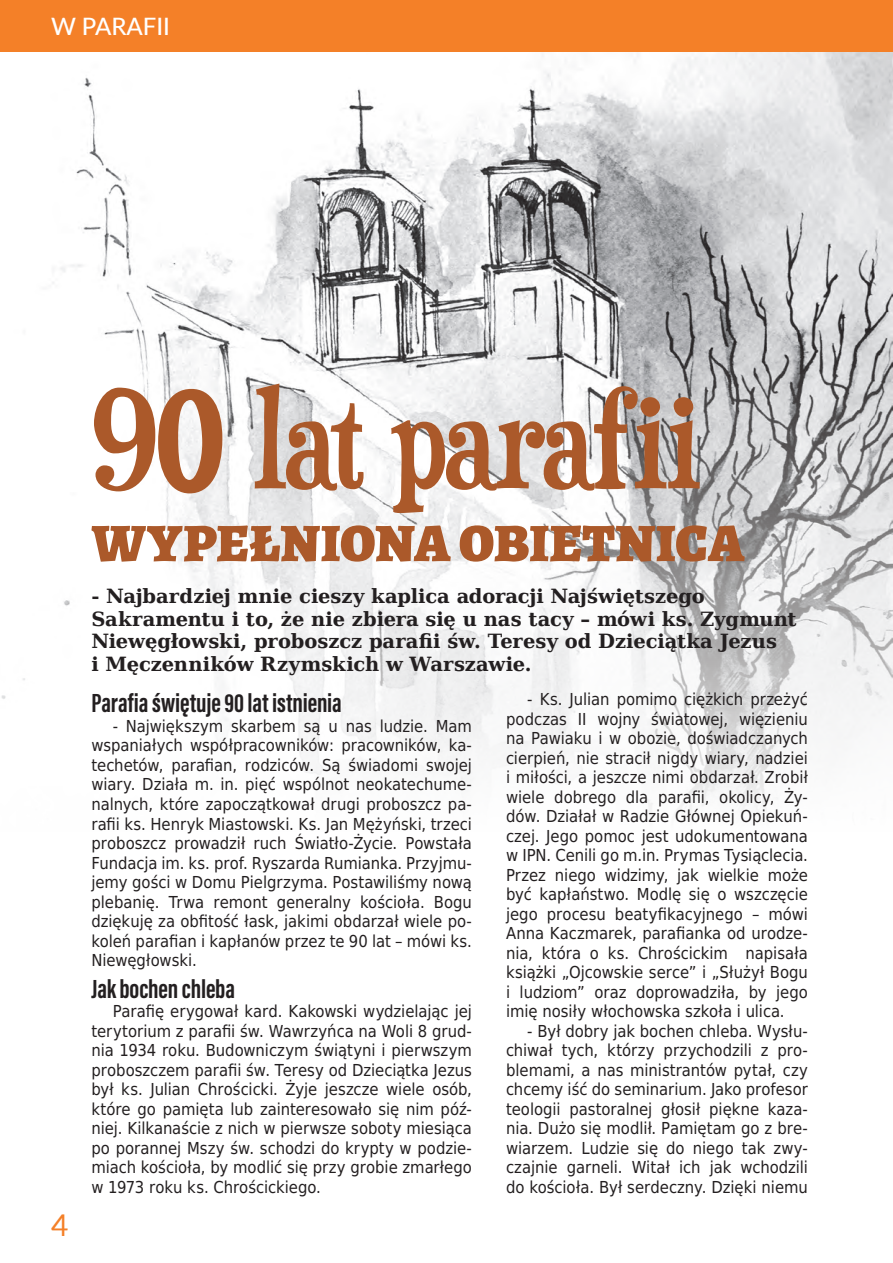
<style>
.page{position:relative;width:893px;height:1263px;background:#fff}
.page>*{position:absolute;margin:0;border:0;box-sizing:border-box;transform-origin:0 0}
.Akapit_z_listą{font:127.5px "Duality";letter-spacing:-.01em;color:#ab592a}
.Akapit_z_listą-2{font:900 54px "Alegreya";color:#ab592a}
.t1{font:30px "Lato";color:#f48028}
.Akapit_z_listą-3{font:700 27px "Acumin Pro Extra Cond";letter-spacing:-.005em;color:#231f20}
.t2{font:500 24px "Lato";color:#fff}
.Akapit_z_listą-4{font:700 19.5px "DejaVu Serif";letter-spacing:-.005em;color:#231f20}
.Akapit_z_listą-5{font:16.5px/19.5px "DejaVu Sans Condensed";color:#231f20;text-align:justify}
</style>
<div class="page">
<img style="left:0;top:51px;width:893px;height:760px">
<div style="left:0;top:0;width:893px;height:51px;background:#f48028"></div>
<p class="t2" style="left:51px;top:9px;width:121px">W PARAFII</p>
<p class="t1" style="left:51px;top:1204px;width:19px">4</p>
<p class="Akapit_z_listą" style="left:91px;top:362px;width:611px">90 lat parafii</p>
<p class="Akapit_z_listą-2" style="left:92px;top:506px;width:654px">WYPEŁNIONA OBIETNICA</p>
<p class="Akapit_z_listą-4" style="left:91px;top:581px;width:615px">- Najbardziej mnie cieszy kaplica adoracji Najświętszego</p>
<p class="Akapit_z_listą-4" style="left:91px;top:603px;width:707px">Sakramentu i to, że nie zbiera się u nas tacy – mówi ks. Zygmunt</p>
<p class="Akapit_z_listą-4" style="left:91px;top:626px;width:687px">Niewęgłowski, proboszcz parafii św. Teresy od Dzieciątka Jezus</p>
<p class="Akapit_z_listą-4" style="left:91px;top:648px;width:442px">i Męczenników Rzymskich w Warszawie.</p>
<p class="Akapit_z_listą-3" style="left:91px;top:687px;width:252px">Parafia świętuje 90 lat istnienia</p>
<p class="Akapit_z_listą-5" style="left:91px;top:716px;width:382px;text-indent:21px">- Największym skarbem są u nas ludzie. Mam wspaniałych współpracowników: pracowników, ka&shy;techetów, parafian, rodziców. Są świadomi swojej wiary. Działa m. in. pięć wspólnot neokatechume&shy;nalnych, które zapoczątkował drugi proboszcz pa&shy;rafii ks. Henryk Miastowski. Ks. Jan Mężyński, trzeci proboszcz prowadził ruch Światło-Życie. Powstała Fundacja im. ks. prof. Ryszarda Rumianka. Przyjmu&shy;jemy gości w Domu Pielgrzyma. Postawiliśmy nową plebanię. Trwa remont generalny kościoła. Bogu dziękuję za obfitość łask, jakimi obdarzał wiele po&shy;koleń parafian i kapłanów przez te 90 lat – mówi ks.<br>Niewęgłowski.</p>
<p class="Akapit_z_listą-3" style="left:91px;top:972px;width:145px">Jak bochen chleba</p>
<p class="Akapit_z_listą-5" style="left:91px;top:1001px;width:382px;text-indent:21px">Parafię erygował kard. Kakowski wydzielając jej terytorium z parafii św. Wawrzyńca na Woli 8 grud&shy;nia 1934 roku. Budowniczym świątyni i pierwszym proboszczem parafii św. Teresy od Dzieciątka Jezus był ks. Julian Chrościcki. Żyje jeszcze wiele osób, które go pamięta lub zainteresowało się nim póź&shy;niej. Kilkanaście z nich w pierwsze soboty miesiąca po porannej Mszy św. schodzi do krypty w podzie&shy;miach kościoła, by modlić się przy grobie zmarłego w 1973 roku ks. Chrościckiego.</p>
<p class="Akapit_z_listą-5" style="left:506px;top:689px;width:303px;text-indent:21px">- Ks. Julian pomimo ciężkich przeżyć podczas II wojny światowej, więzieniu na Pawiaku i w obozie, doświadczanych cierpień, nie stracił nigdy wiary, nadziei i miłości, a jeszcze nimi obdarzał. Zrobił wiele dobrego dla parafii, okolicy, Ży&shy;dów. Działał w Radzie Głównej Opiekuń&shy;czej. Jego pomoc jest udokumentowana w IPN. Cenili go m.in. Prymas Tysiąclecia.<br>Przez niego widzimy, jak wielkie może być kapłaństwo. Modlę się o wszczęcie jego procesu beatyfikacyjnego – mówi Anna Kaczmarek, parafianka od urodze&shy;nia, która o ks. Chrościckim napisała książki „Ojcowskie serce” i „Służył Bogu i ludziom” oraz doprowadziła, by jego imię nosiły włochowska szkoła i ulica.</p>
<p class="Akapit_z_listą-5" style="left:506px;top:1021px;width:303px;text-indent:21px">- Był dobry jak bochen chleba. Wysłu&shy;chiwał tych, którzy przychodzili z pro&shy;blemami, a nas ministrantów pytał, czy chcemy iść do seminarium. Jako profesor teologii pastoralnej głosił piękne kaza&shy;nia. Dużo się modlił. Pamiętam go z bre&shy;wiarzem. Ludzie się do niego tak zwy&shy;czajnie garneli. Witał ich jak wchodzili do kościoła. Był serdeczny. Dzięki niemu</p>
</div>
